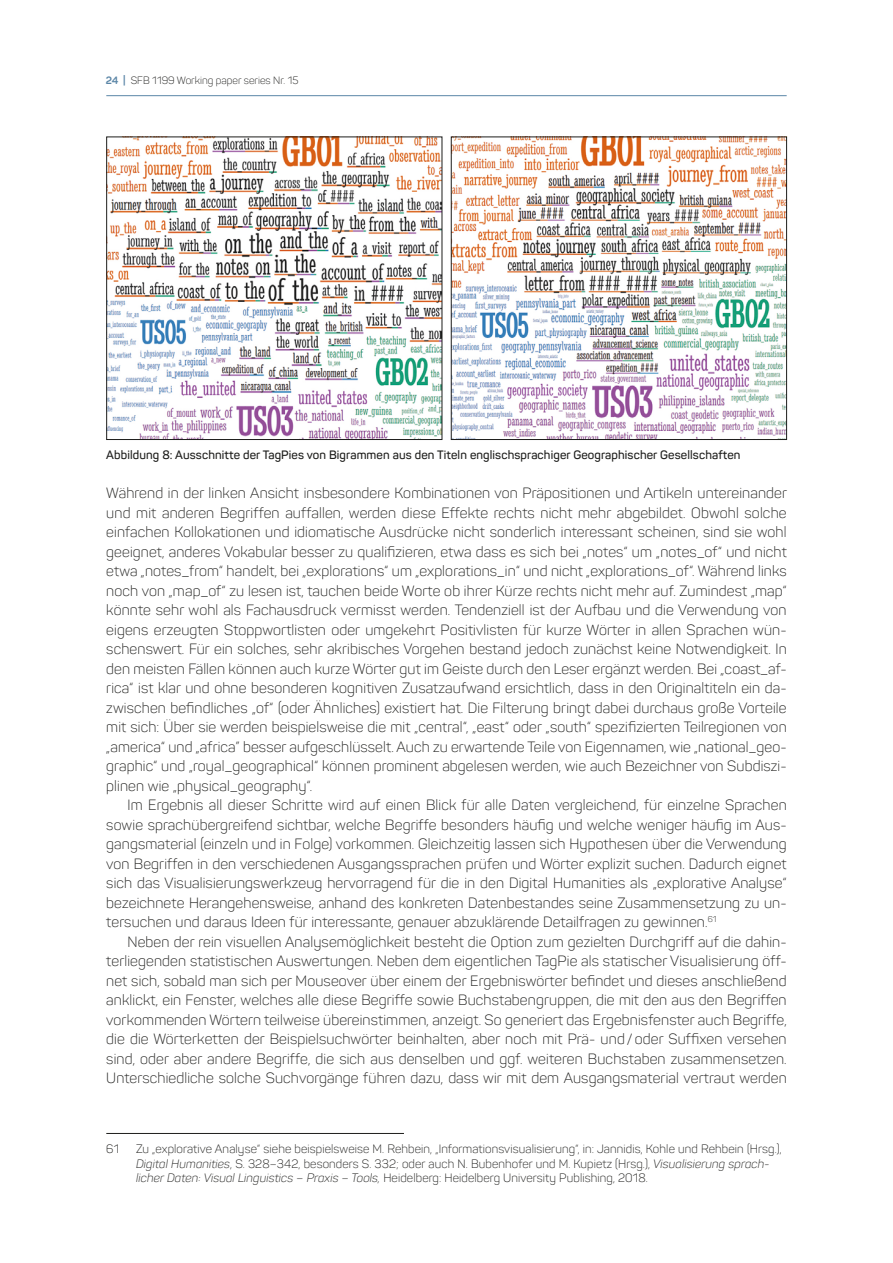
<style>
.page{position:relative;width:893px;height:1263px;background:#fff}
.page>*{position:absolute;margin:0;border:0;box-sizing:border-box;transform-origin:0 0}
.Copytext{font:300 14.7px/19.5px "Panton";letter-spacing:.01em;color:#1d1d1b;text-align:justify}
.Copytext_Intent{font:300 14.7px/19.5px "Panton";letter-spacing:.01em;color:#1d1d1b;text-align:justify}
.Fussnote{font:300 12px/14.4px "Panton";letter-spacing:.01em;color:#1d1d1b}
.BU{font:600 12px "Panton";letter-spacing:.01em;color:#1d1d1b}
.t1{font:300 10.5px "Panton";color:#1d1d1b}
.s1{font-weight:700;color:#5b86a7}
.s2{font-style:italic}
</style>
<div class="page">
<hr style="left:106px;top:95px;width:681px;height:1px;background:#5b86a7">
<hr style="left:106px;top:1133px;width:298px;height:1px;background:#1d1d1b">
<img style="left:453px;top:139px;width:332px;height:299px">
<div style="left:451px;top:137px;width:336px;height:303px;border:1px solid #1d1d1b"></div>
<img style="left:108px;top:139px;width:332px;height:299px">
<div style="left:106px;top:137px;width:336px;height:303px;border:1px solid #1d1d1b"></div>
<p class="t1" style="left:106px;top:74px;width:194px"><span class="s1">24 |</span> SFB 1199 Working paper series Nr. 15</p>
<p class="BU" style="left:106px;top:447px;width:636px">Abbildung 8: Ausschnitte der TagPies von Bigrammen aus den Titeln englischsprachiger Geographischer Gesellschaften</p>
<p class="Copytext" style="left:106px;top:483px;width:682px">Während in der linken Ansicht insbesondere Kombinationen von Präpositionen und Artikeln untereinander und mit anderen Begriffen auffallen, werden diese Effekte rechts nicht mehr abgebildet. Obwohl solche einfachen Kollokationen und idiomatische Ausdrücke nicht sonderlich interessant scheinen, sind sie wohl geeignet, anderes Vokabular besser zu qualifizieren, etwa dass es sich bei „notes“ um „notes_of“ und nicht etwa „notes_from“ handelt, bei „explorations“ um „explorations_in“ und nicht „explorations_of“. Während links noch von „map_of“ zu lesen ist, tauchen beide Worte ob ihrer Kürze rechts nicht mehr auf. Zumindest „map“ könnte sehr wohl als Fachausdruck vermisst werden. Tendenziell ist der Aufbau und die Verwendung von eigens erzeugten Stoppwortlisten oder umgekehrt Positivlisten für kurze Wörter in allen Sprachen wün&shy;schenswert. Für ein solches, sehr akribisches Vorgehen bestand jedoch zunächst keine Notwendigkeit. In den meisten Fällen können auch kurze Wörter gut im Geiste durch den Leser ergänzt werden. Bei „coast_af&shy;rica“ ist klar und ohne besonderen kognitiven Zusatzaufwand ersichtlich, dass in den Originaltiteln ein da&shy;zwischen befindliches „of“ (oder Ähnliches) existiert hat. Die Filterung bringt dabei durchaus große Vorteile mit sich: Über sie werden beispielsweise die mit „central“, „east“ oder „south“ spezifizierten Teilregionen von „america“ und „africa” besser aufgeschlüsselt. Auch zu erwartende Teile von Eigennamen, wie „national_geo&shy;graphic“ und „royal_geographical“ können prominent abgelesen werden, wie auch Bezeichner von Subdiszi&shy;plinen wie „physical_geography“.</p>
<p class="Copytext_Intent" style="left:106px;top:795px;width:682px;text-indent:21px">Im Ergebnis all dieser Schritte wird auf einen Blick für alle Daten vergleichend, für einzelne Sprachen sowie sprachübergreifend sichtbar, welche Begriffe besonders häufig und welche weniger häufig im Aus&shy;gangsmaterial (einzeln und in Folge) vorkommen. Gleichzeitig lassen sich Hypothesen über die Verwendung von Begriffen in den verschiedenen Ausgangssprachen prüfen und Wörter explizit suchen. Dadurch eignet sich das Visualisierungswerkzeug hervorragend für die in den Digital Humanities als „explorative Analyse“ bezeichnete Herangehensweise, anhand des konkreten Datenbestandes seine Zusammensetzung zu un&shy;tersuchen und daraus Ideen für interessante, genauer abzuklärende Detailfragen zu gewinnen.<sup>61</sup></p>
<p class="Copytext_Intent" style="left:106px;top:932px;width:682px;text-indent:21px">Neben der rein visuellen Analysemöglichkeit besteht die Option zum gezielten Durchgriff auf die dahin&shy;terliegenden statistischen Auswertungen. Neben dem eigentlichen TagPie als statischer Visualisierung öff&shy;net sich, sobald man sich per Mouseover über einem der Ergebniswörter befindet und dieses anschließend anklickt, ein Fenster, welches alle diese Begriffe sowie Buchstabengruppen, die mit den aus den Begriffen vorkommenden Wörtern teilweise übereinstimmen, anzeigt. So generiert das Ergebnisfenster auch Begriffe, die die Wörterketten der Beispielsuchwörter beinhalten, aber noch mit Prä- und / oder Suffixen versehen sind, oder aber andere Begriffe, die sich aus denselben und ggf. weiteren Buchstaben zusammensetzen.<br>Unterschiedliche solche Suchvorgänge führen dazu, dass wir mit dem Ausgangsmaterial vertraut werden</p>
<p class="Fussnote" style="left:106px;top:1142px;width:14px">61</p>
<p class="Fussnote" style="left:136px;top:1142px;width:647px">Zu „explorative Analyse“ siehe beispielsweise M. Rehbein, „Informationsvisualisierung“, in: Jannidis, Kohle und Rehbein (Hrsg.),<br><span class="s2">Digital Humanities</span>, S. 328–342, besonders S. 332; oder auch N. Bubenhofer und M. Kupietz (Hrsg.), <span class="s2">Visualisierung sprach&shy;licher Daten: Visual Linguistics – Praxis – Tools,</span> Heidelberg: Heidelberg University Publishing, 2018.</p>
</div>
